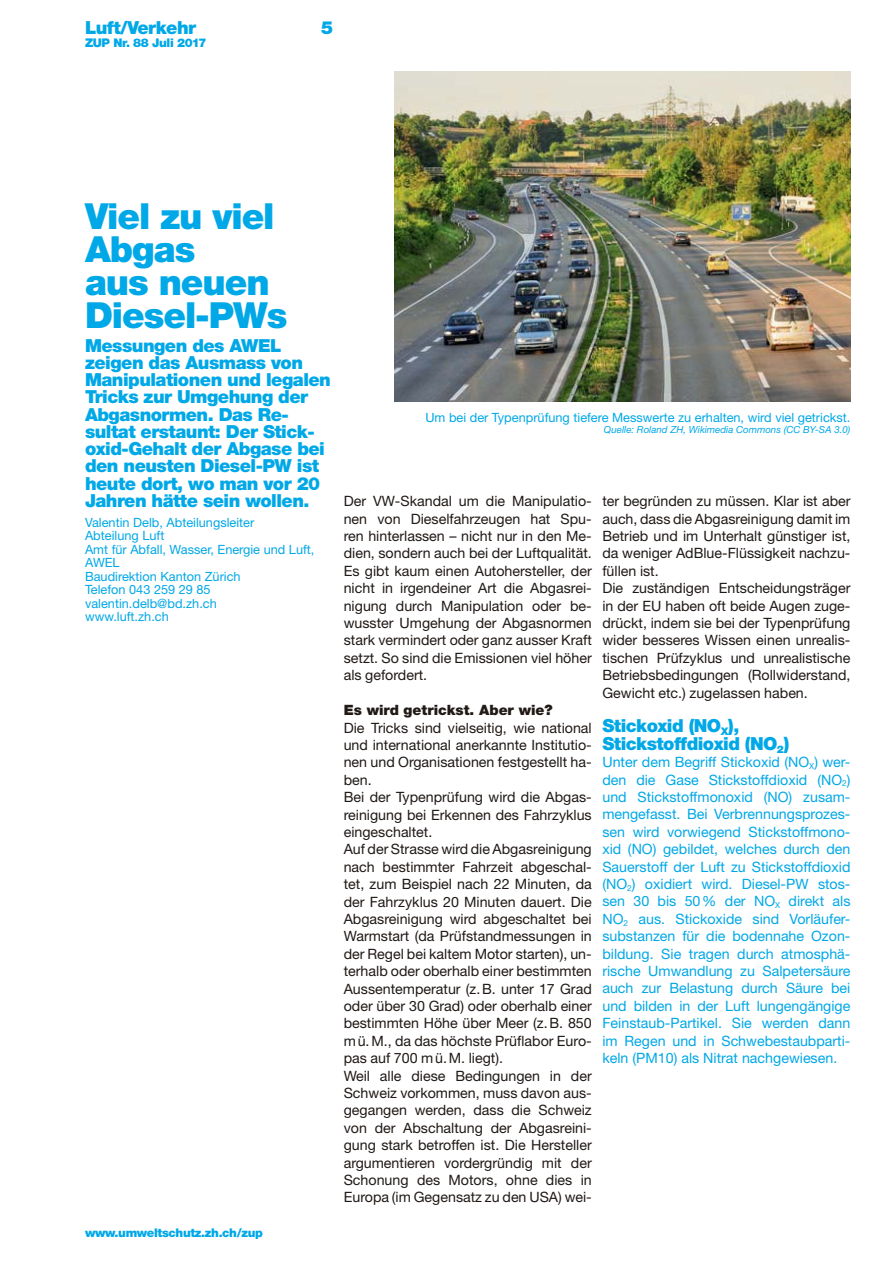
<style>
.page{position:relative;width:893px;height:1263px;background:#fff}
.page>*{position:absolute;margin:0;border:0;box-sizing:border-box;transform-origin:0 0}
.t1{font:900 36px/33px "Helvetica Neue LT Std";letter-spacing:-.03em;color:#00a8e7}
.t2{font:900 18px/17.2px "Helvetica Neue LT Std";letter-spacing:-.03em;color:#00a8e7}
.t3{font:14.25px/17.4px "Helvetica Neue LT Std";color:#201916}
.t4{font:14.25px/17.4px "Helvetica Neue LT Std";color:#00a8e7;text-align:justify}
.t5{font:900 14.25px "Helvetica Neue LT Std";color:#201916}
.t6{font:12.75px/13.5px "Helvetica Neue LT Std";color:#00a8e7}
.t7{font:900 12px "Helvetica Neue LT Std";letter-spacing:-.03em;color:#00a8e7}
.t8{font:italic 9.75px "Helvetica Neue LT Std";color:#00a8e7}
</style>
<div class="page">
<img style="left:394px;top:71px;width:456px;height:331px">
<p class="t2" style="left:85px;top:21px;width:113px">Luft/Verkehr</p>
<p class="t2" style="left:321px;top:21px;width:14px">5</p>
<p class="t7" style="left:85px;top:38px;width:123px">ZUP Nr. 88 Juli 2017</p>
<h1 class="t1" style="left:85px;top:204px;width:204px">Viel zu viel<br>Abgas<br>aus neuen<br>Diesel-PWs</h1>
<p class="t2" style="left:85px;top:339px;width:247px">Messungen des AWEL zeigen das Ausmass von<br>Manipulationen und legalen<br>Tricks zur Umgehung der<br>Abgasnormen. Das Re&shy;sultat erstaunt: Der Stick&shy;oxid-Gehalt der Abgase bei den neusten Diesel-PW ist heute dort, wo man vor 20<br>Jahren hätte sein wollen.</p>
<p class="t6" style="left:85px;top:517px;width:231px">Valentin Delb, Abteilungsleiter<br>Abteilung Luft<br>Amt für Abfall, Wasser, Energie und Luft,<br>AWEL<br>Baudirektion Kanton Zürich<br>Telefon 043 259 29 85 valentin.delb@bd.zh.ch<br>www.luft.zh.ch</p>
<p class="t7" style="left:85px;top:1229px;width:179px">www.umweltschutz.zh.ch/zup</p>
<p class="t6" style="left:425px;top:412px;width:427px">Um bei der Typenprüfung tiefere Messwerte zu erhalten, wird viel getrickst.</p>
<p class="t8" style="left:604px;top:426px;width:248px">Quelle: Roland ZH, Wikimedia Commons (CC BY-SA 3.0)</p>
<p class="t3" style="left:344px;top:494px;width:250px;text-align:justify">Der VW-Skandal um die Manipula tio&shy;nen von Dieselfahrzeugen hat Spu&shy;ren hinterlassen – nicht nur in den Me&shy;dien, sondern auch bei der Luftqualität.<br>Es gibt kaum einen Autohersteller, der nicht in irgendeiner Art die Abgasrei&shy;nigung durch Manipulation oder be&shy;wusster Umgehung der Abgasnormen stark vermindert oder ganz ausser Kraft setzt. So sind die Emissionen viel höher als gefordert.</p>
<p class="t5" style="left:344px;top:705px;width:211px">Es wird getrickst. Aber wie?</p>
<p class="t3" style="left:344px;top:720px;width:250px">Die Tricks sind vielseitig, wie national und international anerkannte Institutio&shy;nen und Organisationen festgestellt ha&shy;ben.<br>Bei der Typenprüfung wird die Abgas&shy;reinigung bei Erkennen des Fahrzyklus eingeschaltet.<br>Auf der Strasse wird die Abgasreinigung nach bestimmter Fahrzeit abgeschal&shy;tet, zum Beispiel nach 22 Minuten, da der Fahrzyklus 20 Minuten dauert. Die Abgasreinigung wird abgeschaltet bei Warmstart (da Prüfstandmessungen in der Regel bei kaltem Motor starten), un&shy;terhalb oder oberhalb einer bestimmten Aussentemperatur (z. B. unter 17 Grad oder über 30 Grad) oder oberhalb einer bestimmten Höhe über Meer (z. B. 850 m ü. M., da das höchste Prüflabor Euro&shy;pas auf 700 m ü. M. liegt).<br>Weil alle diese Bedingungen in der Schweiz vorkommen, muss davon aus&shy;gegangen werden, dass die Schweiz von der Abschaltung der Abgasreini&shy;gung stark betroffen ist. Die Hersteller argumentieren vordergründig mit der Schonung des Motors, ohne dies in Europa (im Gegensatz zu den USA) wei-</p>
<p class="t3" style="left:602px;top:494px;width:250px">ter begründen zu müssen. Klar ist aber auch, dass die Abgasreinigung damit im Betrieb und im Unterhalt günstiger ist, da weniger AdBlue-Flüssigkeit nachzu&shy;füllen ist.<br>Die zuständigen Entscheidungsträger in der EU haben oft beide Augen zuge&shy;drückt, indem sie bei der Typenprüfung wider besseres Wissen einen unrealis&shy;tischen Prüfzyklus und unrealistische Betriebsbedingungen (Rollwiderstand, Gewicht etc.) zugelassen haben.</p>
<p class="t2" style="left:602px;top:719px;width:188px">Stickoxid (NO<sub>X</sub>),<br>Stickstoffdioxid (NO<sub>2</sub>)</p>
<p class="t4" style="left:602px;top:755px;width:250px">Unter dem Begriff Stickoxid (NO<sub>X</sub>) wer&shy;den die Gase Stickstoffdioxid (NO<sub>2</sub>) und Stickstoffmonoxid (NO) zusam&shy;mengefasst. Bei Verbrennungsprozes&shy;sen wird vorwiegend Stickstoffmono&shy;xid (NO) gebildet, welches durch den Sauerstoff der Luft zu Stickstoffdioxid (NO<sub>2</sub>) oxidiert wird. Diesel-PW stos&shy;sen 30 bis 50 % der NO<sub>X</sub> direkt als NO<sub>2</sub> aus. Stickoxide sind Vorläufer&shy;substanzen für die bodennahe Ozon&shy;bildung. Sie tragen durch atmosphä&shy;rische Umwandlung zu Salpetersäure auch zur Belastung durch Säure bei und bilden in der Luft lungengängige Feinstaub-Partikel. Sie werden dann im Regen und in Schwebestaubparti&shy;keln (PM10) als Nitrat nachgewiesen.</p>
</div>
